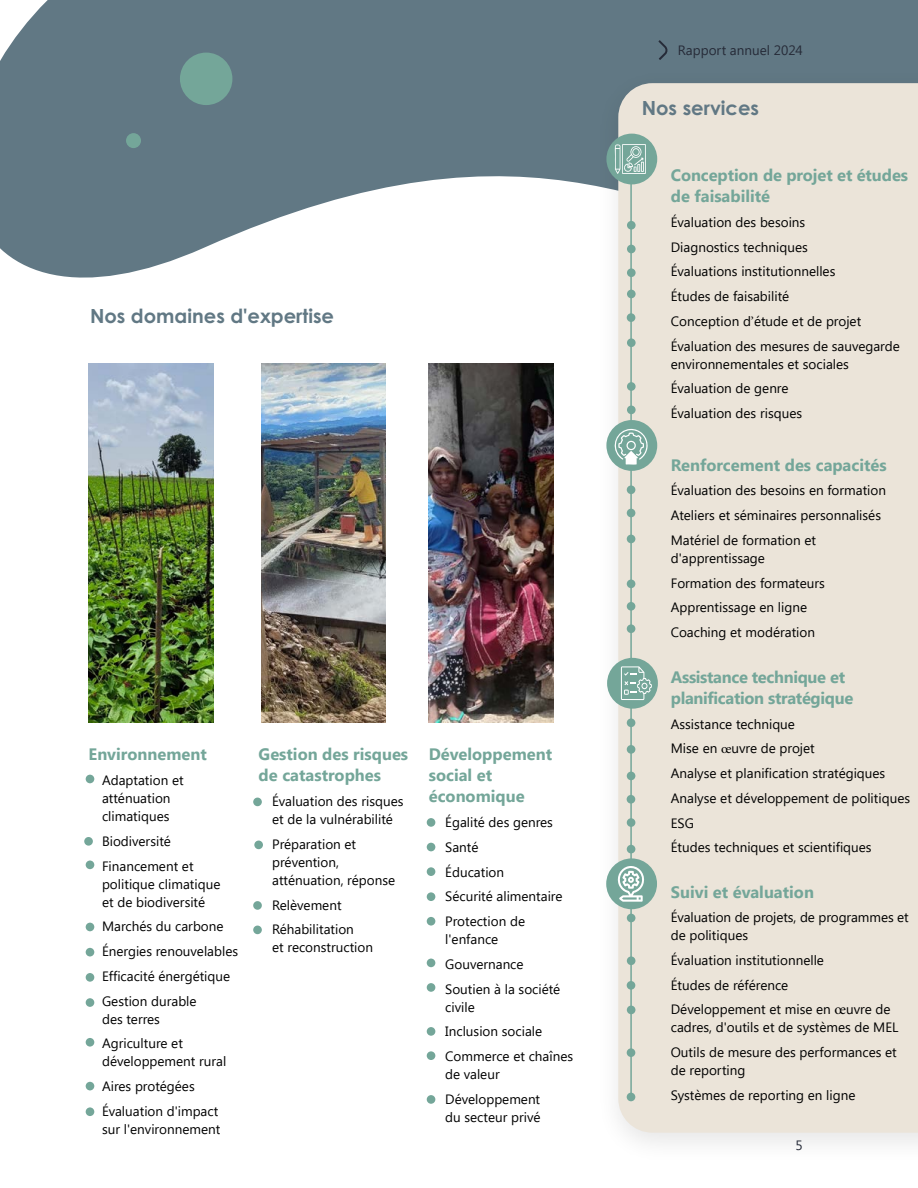
<style>
.page{position:relative;width:918px;height:1188px;background:#fff}
.page>*{position:absolute;margin:0;border:0;box-sizing:border-box;transform-origin:0 0}
.t1{font:700 19.5px "Century Gothic Pro";color:#617884}
.t2{font:700 16.5px/21px "Segoe UI";color:#74a699}
.t3{font:700 16.5px/21px "Segoe UI";letter-spacing:-.02em;color:#74a699}
.t4{font:13.5px/24.8px "Segoe UI";color:#000}
.t5{font:13.5px "Segoe UI";color:#262b38}
.s1{font-family:"Minion Pro"}
.s2{font-family:"Minion Pro";font-size:15px}
</style>
<div class="page">
<svg style="left:0;top:0;width:918px;height:278px;fill:#617884"></svg>
<div style="left:180px;top:53px;width:52px;height:52px;background:#74a699;border-radius:50%"></div>
<div style="left:126px;top:133px;width:15px;height:15px;background:#74a699;border-radius:50%"></div>
<div style="left:595px;top:68px;width:323px;height:1097px;background:#000;opacity:.1"></div>
<div style="left:618px;top:83px;width:300px;height:1050px;background:#ebe4d9"></div>
<div style="left:606px;top:858px;width:51px;height:51px;background:#74a699;border-radius:50%"></div>
<hr style="left:630px;top:183px;width:2px;height:917px;background:#74a699">
<div style="left:627px;top:221px;width:9px;height:9px;background:#74a699;border-radius:50%"></div>
<div style="left:627px;top:245px;width:9px;height:8px;background:#74a699;border-radius:50%"></div>
<div style="left:627px;top:268px;width:9px;height:9px;background:#74a699;border-radius:50%"></div>
<div style="left:627px;top:290px;width:9px;height:8px;background:#74a699;border-radius:50%"></div>
<div style="left:627px;top:313px;width:8px;height:9px;background:#74a699;border-radius:50%"></div>
<div style="left:627px;top:338px;width:9px;height:9px;background:#74a699;border-radius:50%"></div>
<div style="left:627px;top:382px;width:9px;height:9px;background:#74a699;border-radius:50%"></div>
<div style="left:627px;top:406px;width:9px;height:8px;background:#74a699;border-radius:50%"></div>
<div style="left:627px;top:485px;width:8px;height:9px;background:#74a699;border-radius:50%"></div>
<div style="left:627px;top:509px;width:8px;height:8px;background:#74a699;border-radius:50%"></div>
<div style="left:627px;top:535px;width:8px;height:8px;background:#74a699;border-radius:50%"></div>
<div style="left:627px;top:580px;width:8px;height:8px;background:#74a699;border-radius:50%"></div>
<div style="left:627px;top:602px;width:8px;height:9px;background:#74a699;border-radius:50%"></div>
<div style="left:627px;top:624px;width:8px;height:9px;background:#74a699;border-radius:50%"></div>
<div style="left:627px;top:718px;width:8px;height:9px;background:#74a699;border-radius:50%"></div>
<div style="left:627px;top:745px;width:8px;height:9px;background:#74a699;border-radius:50%"></div>
<div style="left:627px;top:772px;width:8px;height:8px;background:#74a699;border-radius:50%"></div>
<div style="left:627px;top:795px;width:8px;height:9px;background:#74a699;border-radius:50%"></div>
<div style="left:627px;top:818px;width:8px;height:9px;background:#74a699;border-radius:50%"></div>
<div style="left:627px;top:845px;width:8px;height:8px;background:#74a699;border-radius:50%"></div>
<div style="left:627px;top:914px;width:8px;height:8px;background:#74a699;border-radius:50%"></div>
<div style="left:627px;top:956px;width:8px;height:9px;background:#74a699;border-radius:50%"></div>
<div style="left:627px;top:1006px;width:8px;height:8px;background:#74a699;border-radius:50%"></div>
<div style="left:627px;top:981px;width:8px;height:9px;background:#74a699;border-radius:50%"></div>
<div style="left:627px;top:1048px;width:8px;height:9px;background:#74a699;border-radius:50%"></div>
<div style="left:627px;top:1093px;width:8px;height:8px;background:#74a699;border-radius:50%"></div>
<div style="left:607px;top:658px;width:51px;height:51px;background:#74a699;border-radius:50%"></div>
<div style="left:606px;top:134px;width:51px;height:50px;background:#74a699;border-radius:50%"></div>
<div style="left:606px;top:420px;width:51px;height:51px;background:#74a699;border-radius:50%"></div>
<img style="left:89px;top:364px;width:124px;height:359px">
<img style="left:261px;top:364px;width:125px;height:359px">
<img style="left:429px;top:364px;width:124px;height:359px">
<div style="left:86px;top:775px;width:8px;height:8px;background:#74a699;border-radius:50%"></div>
<div style="left:84px;top:837px;width:9px;height:9px;background:#74a699;border-radius:50%"></div>
<div style="left:86px;top:861px;width:8px;height:8px;background:#74a699;border-radius:50%"></div>
<div style="left:86px;top:923px;width:8px;height:8px;background:#74a699;border-radius:50%"></div>
<div style="left:86px;top:948px;width:8px;height:8px;background:#74a699;border-radius:50%"></div>
<div style="left:86px;top:973px;width:8px;height:9px;background:#74a699;border-radius:50%"></div>
<div style="left:86px;top:998px;width:8px;height:9px;background:#74a699;border-radius:50%"></div>
<div style="left:86px;top:1038px;width:8px;height:9px;background:#74a699;border-radius:50%"></div>
<div style="left:86px;top:1082px;width:8px;height:8px;background:#74a699;border-radius:50%"></div>
<div style="left:86px;top:1107px;width:8px;height:9px;background:#74a699;border-radius:50%"></div>
<div style="left:253px;top:798px;width:9px;height:8px;background:#74a699;border-radius:50%"></div>
<div style="left:254px;top:841px;width:9px;height:8px;background:#74a699;border-radius:50%"></div>
<div style="left:253px;top:901px;width:9px;height:9px;background:#74a699;border-radius:50%"></div>
<div style="left:253px;top:926px;width:9px;height:8px;background:#74a699;border-radius:50%"></div>
<div style="left:427px;top:818px;width:8px;height:9px;background:#74a699;border-radius:50%"></div>
<div style="left:427px;top:843px;width:8px;height:8px;background:#74a699;border-radius:50%"></div>
<div style="left:427px;top:867px;width:8px;height:9px;background:#74a699;border-radius:50%"></div>
<div style="left:427px;top:892px;width:8px;height:9px;background:#74a699;border-radius:50%"></div>
<div style="left:427px;top:917px;width:8px;height:9px;background:#74a699;border-radius:50%"></div>
<div style="left:427px;top:959px;width:8px;height:8px;background:#74a699;border-radius:50%"></div>
<div style="left:427px;top:1027px;width:8px;height:9px;background:#74a699;border-radius:50%"></div>
<div style="left:427px;top:1051px;width:8px;height:9px;background:#74a699;border-radius:50%"></div>
<div style="left:427px;top:1095px;width:8px;height:9px;background:#74a699;border-radius:50%"></div>
<div style="left:427px;top:983px;width:8px;height:9px;background:#74a699;border-radius:50%"></div>
<svg style="left:610px;top:428px;width:39px;height:37px"></svg>
<svg style="left:617px;top:866px;width:27px;height:36px"></svg>
<svg style="left:621px;top:666px;width:31px;height:34px"></svg>
<svg style="left:615px;top:144px;width:31px;height:30px"></svg>
<svg style="left:658px;top:40px;width:10px;height:20px"></svg>
<h1 class="t1" style="left:90px;top:304px;width:246px">Nos domaines d'expertise</h1>
<p class="t2" style="left:89px;top:744px;width:120px">Environnement</p>
<p class="t4" style="left:102px;top:772px;width:83px;line-height:18px">Adaptation et atténuation climatiques</p>
<p class="t4" style="left:102px;top:829px;width:93px">Biodiversité<br>Financement et</p>
<p class="t4" style="left:102px;top:875px;width:120px;line-height:18px">politique climatique et de biodiversité</p>
<p class="t4" style="left:102px;top:914px;width:138px">Marchés du carbone<br>Énergies renouvelables<br>Efficacité énergétique<br>Gestion durable</p>
<p class="t4" style="left:102px;top:1007px;width:82px">des terres<br>Agriculture et</p>
<p class="t4" style="left:102px;top:1049px;width:126px">développement rural<br>Aires protégées<br>Évaluation d'impact</p>
<p class="t4" style="left:102px;top:1117px;width:120px">sur l'environnement</p>
<p class="t2" style="left:259px;top:744px;width:151px">Gestion des risques de catastrophes</p>
<p class="t4" style="left:272px;top:793px;width:133px;line-height:18px">Évaluation des risques et de la vulnérabilité</p>
<p class="t4" style="left:272px;top:835px;width:124px;line-height:18px">Préparation et prévention, atténuation, réponse</p>
<p class="t4" style="left:272px;top:893px;width:83px">Relèvement<br>Réhabilitation</p>
<p class="t4" style="left:272px;top:935px;width:102px">et reconstruction</p>
<p class="t2" style="left:429px;top:744px;width:125px">Développement social et économique</p>
<p class="t4" style="left:445px;top:810px;width:119px">Égalité des genres<br>Santé<br>Éducation<br>Sécurité alimentaire<br>Protection de</p>
<p class="t4" style="left:445px;top:927px;width:117px">l'enfance<br>Gouvernance<br>Soutien à la société</p>
<p class="t4" style="left:445px;top:995px;width:129px">civile<br>Inclusion sociale<br>Commerce et chaînes</p>
<p class="t4" style="left:445px;top:1062px;width:96px">de valeur<br>Développement</p>
<p class="t4" style="left:445px;top:1105px;width:97px">du secteur privé</p>
<p class="t5" style="left:678px;top:42px;width:127px">Rapport annuel 2024</p>
<h1 class="t1" style="left:642px;top:96px;width:119px">Nos services</h1>
<p class="t2" style="left:671px;top:165px;width:239px">Conception de projet et études de faisabilité</p>
<p class="t4" style="left:671px;top:210px;width:231px">Évaluation des besoins<br>Diagnostics techniques<br>Évaluations institutionnelles<br>Études de faisabilité<br>Conception d<span class="s1">’</span>étude et de projet<br>Évaluation des mesures de sauvegarde</p>
<p class="t4" style="left:671px;top:351px;width:180px">environnementales et sociales<br>Évaluation de genre<br>Évaluation des risques</p>
<p class="t2" style="left:671px;top:454px;width:217px">Renforcement des capacités</p>
<p class="t4" style="left:671px;top:478px;width:217px">Évaluation des besoins en formation<br>Ateliers et séminaires personnalisés<br>Matériel de formation et</p>
<p class="t4" style="left:671px;top:546px;width:156px">d'apprentissage<br>Formation des formateurs<br>Apprentissage en ligne<br>Coaching et modération</p>
<p class="t3" style="left:671px;top:667px;width:184px">Assistance technique et planification stratégique</p>
<p class="t4" style="left:671px;top:711px;width:241px">Assistance technique<br>Mise en <span class="s1">œ</span>uvre de projet<br>Analyse et planification stratégiques<br>Analyse et développement de politiques<br>ESG<br>Études techniques et scientifiques</p>
<p class="t2" style="left:671px;top:882px;width:145px">Suivi et évaluation</p>
<p class="t4" style="left:671px;top:908px;width:240px;line-height:18px">Évaluation de projets, de programmes et de politiques</p>
<p class="t4" style="left:671px;top:948px;width:221px">Évaluation institutionnelle<br>Études de référence<br>Développement et mise en <span class="s2">œ</span>uvre de</p>
<p class="t4" style="left:671px;top:1015px;width:229px">cadres, d'outils et de systèmes de MEL<br>Outils de mesure des performances et</p>
<p class="t4" style="left:671px;top:1058px;width:186px">de reporting<br>Systèmes de reporting en ligne</p>
<p class="t5" style="left:796px;top:1137px;width:9px">5</p>
</div>
